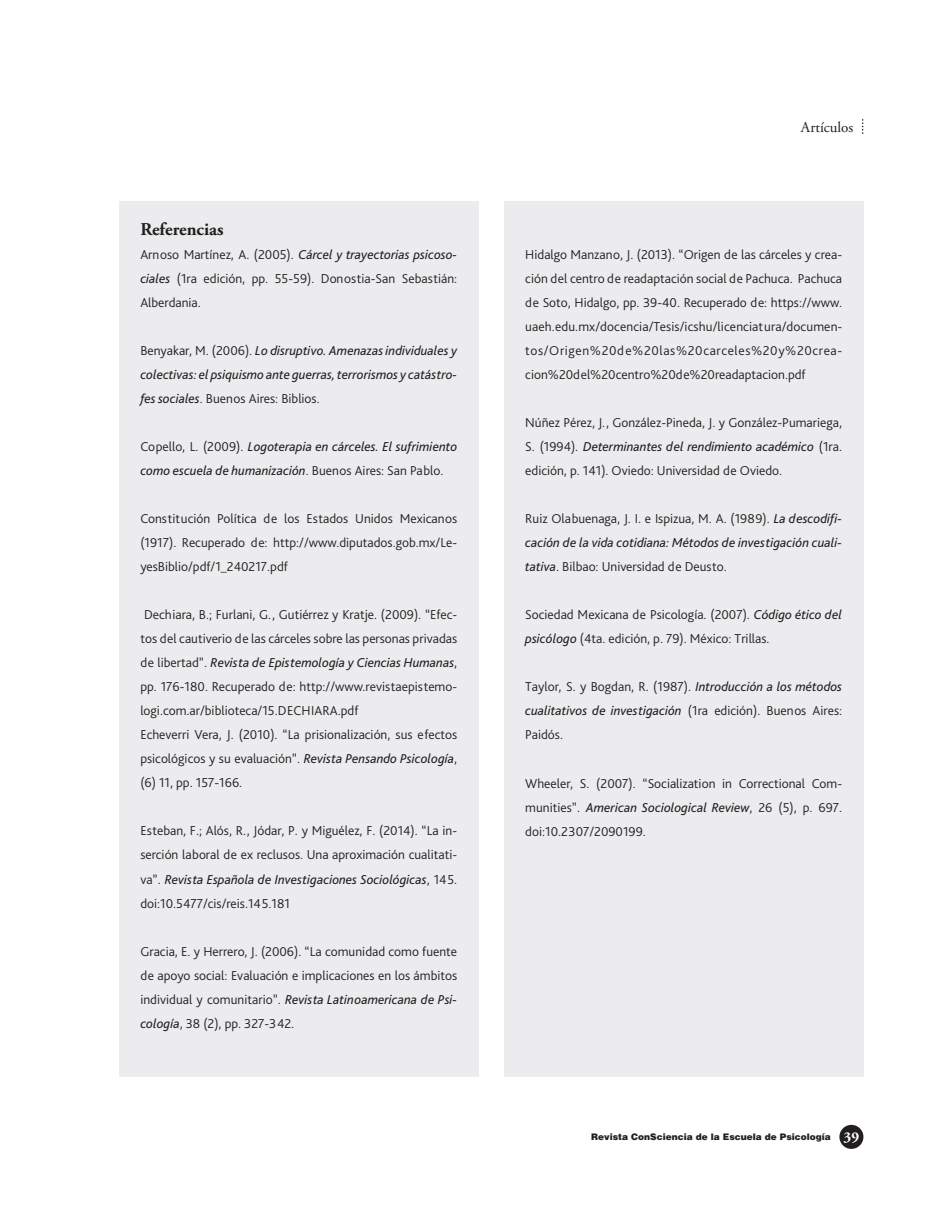
<style>
.page{position:relative;width:940px;height:1217px;background:#fff}
.page>*{position:absolute;margin:0;border:0;box-sizing:border-box;transform-origin:0 0}
.t1{font:700 18px "Adobe Garamond Pro";color:#231f20}
.t2{font:15px "Adobe Garamond Pro";color:#231f20}
.t3{font:300 13.5px/24px "Bliss Pro";color:#231f20;text-align:justify}
.t4{font:italic 13.5px/24px "Bliss Pro";color:#231f20}
.t5{font:900 9px "Helvetica";color:#231f20}
.s1{font-weight:400;font-style:italic}
.s2{font-weight:300;font-style:normal}
.s3{font-family:"Adobe Garamond Pro";font-weight:700;font-size:15px;color:#fff}
</style>
<div class="page">
<div style="left:839px;top:1124px;width:24px;height:24px;background:#231f20;border-radius:50%"></div>
<div style="left:119px;top:201px;width:359px;height:875px;background:#ececee"></div>
<div style="left:504px;top:201px;width:359px;height:875px;background:#ececee"></div>
<h1 class="t1" style="left:140px;top:219px;width:85px">Referencias</h1>
<p class="t3" style="left:140px;top:242px;width:318px">Arnoso Martínez, A. (2005). <span class="s1">Cárcel y trayectorias psicoso&shy;ciales</span> (1ra edición, pp. 55-59). Donostia-San Sebastián:<br>Alberdania.</p>
<p class="t4" style="left:140px;top:338px;width:320px"><span class="s2">Benyakar, M. (2006).</span> Lo disruptivo. Amenazas individuales y colectivas: el psiquismo ante guerras, terrorismos y catástro&shy;fes sociales<span class="s2">. Buenos Aires: Biblios.</span></p>
<p class="t4" style="left:140px;top:434px;width:318px"><span class="s2">Copello, L. (2009).</span> Logoterapia en cárceles. El sufrimiento como escuela de humanización<span class="s2">. Buenos Aires: San Pablo.</span></p>
<p class="t3" style="left:140px;top:506px;width:318px">Constitución Política de los Estados Unidos Mexicanos (1917). Recuperado de: http://www.diputados.gob.mx/Le&shy;yesBiblio/pdf/1_240217.pdf</p>
<p class="t3" style="left:140px;top:602px;width:318px;text-align:left">Dechiara, B.; Furlani, G., Gutiérrez y Kratje. (2009). “Efec&shy;tos del cautiverio de las cárceles sobre las personas privadas de libertad”. <span class="s1">Revista de Epistemología y Ciencias Humanas</span>, pp. 176-180. Recuperado de: http://www.revistaepistemo&shy;logi.com.ar/biblioteca/15.DECHIARA.pdf<br>Echeverri Vera, J. (2010). “La prisionalización, sus efectos psicológicos y su evaluación”. <span class="s1">Revista Pensando Psicología</span>, (6) 11, pp. 157-166.</p>
<p class="t3" style="left:140px;top:818px;width:318px">Esteban, F.; Alós, R., Jódar, P. y Miguélez, F. (2014). “La in&shy;serción laboral de ex reclusos. Una aproximación cualitati&shy;va”. <span class="s1">Revista Española de Investigaciones Sociológicas</span>, 145. doi:10.5477/cis/reis.145.181</p>
<p class="t3" style="left:140px;top:938px;width:318px">Gracia, E. y Herrero, J. (2006). “La comunidad como fuente de apoyo social: Evaluación e implicaciones en los ámbitos individual y comunitario”. <span class="s1">Revista Latinoamericana de Psi&shy;cología</span>, 38 (2), pp. 327-342.</p>
<p class="t2" style="left:801px;top:118px;width:54px">Artículos</p>
<p class="t3" style="left:525px;top:242px;width:318px">Hidalgo Manzano, J. (2013). “Origen de las cárceles y crea&shy;ción del centro de readaptación social de Pachuca. Pachuca de Soto, Hidalgo, pp. 39-40. Recuperado de: https://www. uaeh.edu.mx/docencia/Tesis/icshu/licenciatura/documen&shy;tos/Origen%20de%20las%20carceles%20y%20crea&shy;cion%20del%20centro%20de%20readaptacion.pdf</p>
<p class="t3" style="left:525px;top:410px;width:318px">Núñez Pérez, J., González-Pineda, J. y González-Pumariega, S. (1994). <span class="s1">Determinantes del rendimiento académico</span> (1ra. edición, p. 141). Oviedo: Universidad de Oviedo.</p>
<p class="t4" style="left:525px;top:506px;width:318px;text-align:justify"><span class="s2">Ruiz Olabuenaga, J. I. e Ispizua, M. A. (1989).</span> La descodifi&shy;cación de la vida cotidiana: Métodos de investigación cuali&shy;tativa<span class="s2">. Bilbao: Universidad de Deusto.</span></p>
<p class="t3" style="left:525px;top:602px;width:318px">Sociedad Mexicana de Psicología. (2007). <span class="s1">Código ético del psicólogo</span> (4ta. edición, p. 79). México: Trillas.</p>
<p class="t3" style="left:525px;top:674px;width:318px">Taylor, S. y Bogdan, R. (1987). <span class="s1">Introducción a los métodos cualitativos de investigación</span> (1ra edición). Buenos Aires:<br>Paidós.</p>
<p class="t3" style="left:525px;top:770px;width:318px">Wheeler, S. (2007). “Socialization in Correctional Com&shy;munities”. <span class="s1">American Sociological Review</span>, 26 (5), p. 697. doi:10.2307/2090199.</p>
<p class="t5" style="left:591px;top:1130px;width:269px">Revista ConSciencia de la Escuela de Psicología <span class="s3">39</span></p>
</div>
